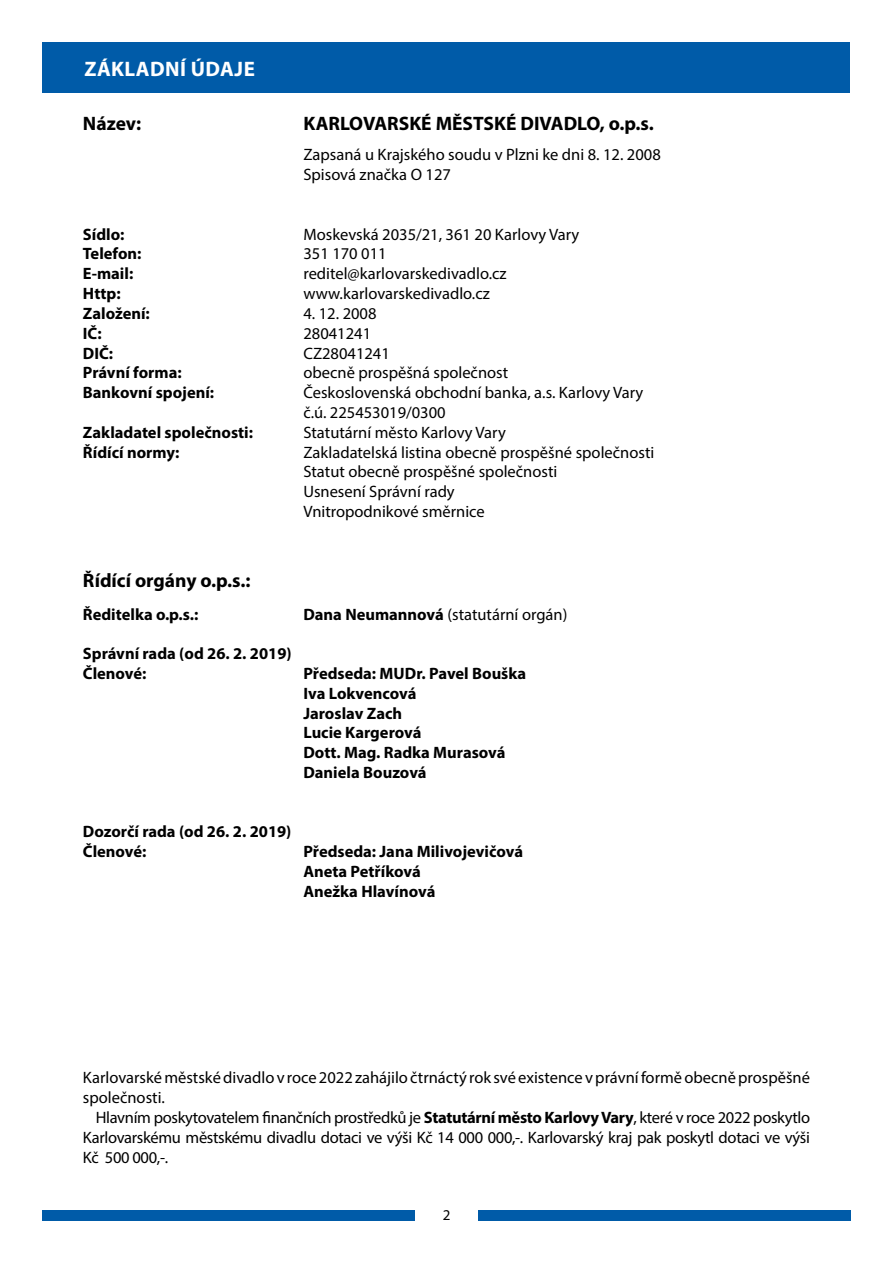
<style>
.page{position:relative;width:893px;height:1263px;background:#fff}
.page>*{position:absolute;margin:0;border:0;box-sizing:border-box;transform-origin:0 0}
.t1{font:700 21px "Myriad Pro";letter-spacing:.02em;color:#fff}
.t2{font:700 19.5px "Myriad Pro";color:#000}
.t3{font:16.5px/19.8px "Myriad Pro";color:#000}
.t4{font:700 16.5px/19.8px "Myriad Pro";color:#000}
.t5{font:15px "Myriad Pro";color:#000}
.s1{font-weight:700}
</style>
<div class="page">
<div style="left:43px;top:43px;width:807px;height:50px;background:#005ba8"></div>
<div style="left:43px;top:1210px;width:372px;height:10px;background:#005ba8"></div>
<div style="left:478px;top:1210px;width:372px;height:10px;background:#005ba8"></div>
<p class="t1" style="left:84px;top:55px;width:172px">ZÁKLADNÍ ÚDAJE</p>
<p class="t2" style="left:83px;top:111px;width:60px">Název:</p>
<p class="t2" style="left:303px;top:111px;width:352px">KARLOVARSKÉ MĚSTSKÉ DIVADLO, o.p.s.</p>
<p class="t3" style="left:303px;top:145px;width:359px">Zapsaná u Krajského soudu v Plzni ke dni 8. 12. 2008<br>Spisová značka O 127</p>
<p class="t4" style="left:83px;top:224px;width:43px">Sídlo:</p>
<p class="t3" style="left:303px;top:224px;width:277px">Moskevská 2035/21, 361 20 Karlovy Vary</p>
<p class="t4" style="left:83px;top:243px;width:60px">Telefon:</p>
<p class="t3" style="left:303px;top:244px;width:85px">351 170 011</p>
<p class="t4" style="left:83px;top:263px;width:52px">E-mail:</p>
<p class="t3" style="left:303px;top:264px;width:205px">reditel@karlovarskedivadlo.cz</p>
<p class="t4" style="left:83px;top:283px;width:39px">Http:</p>
<p class="t3" style="left:303px;top:283px;width:188px">www.karlovarskedivadlo.cz</p>
<p class="t4" style="left:83px;top:303px;width:69px">Založení:</p>
<p class="t3" style="left:303px;top:303px;width:75px">4. 12. 2008</p>
<p class="t4" style="left:83px;top:323px;width:20px">IČ:</p>
<p class="t3" style="left:303px;top:323px;width:69px">28041241</p>
<p class="t4" style="left:83px;top:342px;width:32px">DIČ:</p>
<p class="t3" style="left:303px;top:343px;width:88px">CZ28041241</p>
<p class="t4" style="left:83px;top:362px;width:100px">Právní forma:</p>
<p class="t3" style="left:303px;top:363px;width:206px">obecně prospěšná společnost</p>
<p class="t4" style="left:83px;top:382px;width:133px">Bankovní spojení:</p>
<p class="t3" style="left:303px;top:382px;width:341px">Československá obchodní banka, a.s. Karlovy Vary č.ú. 225453019/0300</p>
<p class="t4" style="left:83px;top:422px;width:172px">Zakladatel společnosti:</p>
<p class="t3" style="left:303px;top:422px;width:204px">Statutární město Karlovy Vary</p>
<p class="t4" style="left:83px;top:441px;width:98px">Řídící normy:</p>
<p class="t3" style="left:303px;top:442px;width:352px">Zakladatelská listina obecně prospěšné společnosti Statut obecně prospěšné společnosti<br>Usnesení Správní rady<br>Vnitropodnikové směrnice</p>
<p class="t2" style="left:83px;top:568px;width:169px">Řídící orgány o.p.s.:</p>
<p class="t4" style="left:83px;top:603px;width:117px">Ředitelka o.p.s.:</p>
<p class="t3" style="left:303px;top:604px;width:265px"><span class="s1">Dana Neumannová</span> (statutární orgán)</p>
<p class="t4" style="left:83px;top:643px;width:210px">Správní rada (od 26. 2. 2019)<br>Členové:</p>
<p class="t4" style="left:303px;top:663px;width:224px">Předseda: MUDr. Pavel Bouška<br>Iva Lokvencová<br>Jaroslav Zach<br>Lucie Kargerová<br>Dott. Mag. Radka Murasová<br>Daniela Bouzová</p>
<p class="t4" style="left:83px;top:821px;width:210px">Dozorčí rada (od 26. 2. 2019)<br>Členové:</p>
<p class="t4" style="left:303px;top:841px;width:221px">Předseda: Jana Milivojevičová<br>Aneta Petříková<br>Anežka Hlavínová</p>
<p class="t3" style="left:83px;top:1068px;width:729px">Karlovarské městské divadlo v roce 2022 zahájilo čtrnáctý rok své existence v právní formě obecně prospěšné společnosti.</p>
<p class="t3" style="left:83px;top:1107px;width:729px;text-align:justify;text-indent:13px">Hlavním poskytovatelem finančních prostředků je <span class="s1">Statutární město Karlovy Vary</span>, které v roce 2022 poskytlo Karlovarskému městskému divadlu dotaci ve výši Kč 14 000 000,-. Karlovarský kraj pak poskytl dotaci ve výši Kč 500 000,-.</p>
<p class="t5" style="left:443px;top:1206px;width:9px">2</p>
</div>
